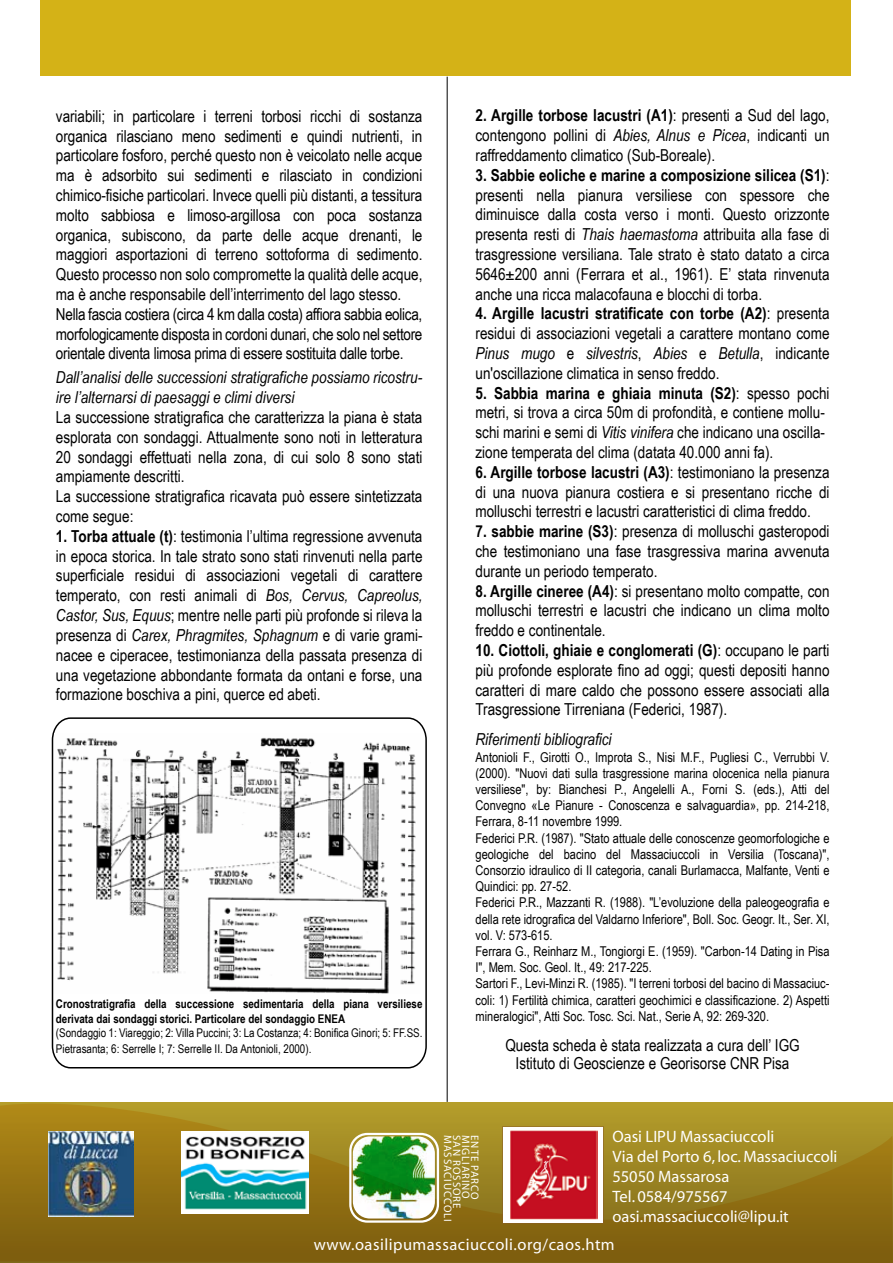
<style>
.page{position:relative;width:893px;height:1263px;background:#fff}
.page>*{position:absolute;margin:0;border:0;box-sizing:border-box;transform-origin:0 0}
.t1{font:16.5px/19.8px "Arial Narrow";color:#000;text-align:justify}
.t2{font:16.5px/19.8px "Myriad";color:#fff}
.t3{font:16.5px "Myriad";letter-spacing:.03em;color:#fff}
.t4{font:italic 16.5px "Arial Narrow";color:#000}
.t5{font:13.5px/16.2px "Arial Narrow";color:#000}
.t6{font:700 12px/14.4px "Arial Narrow";color:#000}
.t7{font:12px "Arial Narrow";color:#000}
.t8{font:10.95px "Myriad";letter-spacing:.08em;color:#fff}
.s1{font-style:italic}
.s2{font-weight:700}
.s3{font-weight:400}
</style>
<div class="page">
<svg style="left:0;top:1103px;width:893px;height:160px;background:#95781a"></svg>
<hr style="left:447px;top:77px;width:1px;height:1025px;background:#000">
<div style="left:502px;top:1126px;width:101px;height:97px;background:#fff"></div>
<img style="left:510px;top:1130px;width:87px;height:90px">
<svg style="left:540px;top:1160px;width:10px;height:36px"></svg>
<svg style="left:51px;top:717px;width:376px;height:352px"></svg>
<img style="left:49px;top:1131px;width:85px;height:85px">
<img style="left:181px;top:1131px;width:127px;height:83px">
<img style="left:353px;top:1136px;width:82px;height:82px">
<div style="left:349px;top:1133px;width:90px;height:90px;border:2px solid #fff;border-radius:17px"></div>
<div style="left:41px;top:0;width:810px;height:76px;background:#d4b217"></div>
<img style="left:54px;top:733px;width:366px;height:261px">
<p class="t1" style="left:56px;top:105px;width:368px;text-align:left">variabili; in particolare i terreni torbosi ricchi di sostanza organica rilasciano meno sedimenti e quindi nutrienti, in particolare fosforo, perché questo non è veicolato nelle acque ma è adsorbito sui sedimenti e rilasciato in condizioni chimico-fisiche particolari. Invece quelli più distanti, a tessitura molto sabbiosa e limoso-argillosa con poca sostanza organica, subiscono, da parte delle acque drenanti, le maggiori asportazioni di terreno sottoforma di sedimento.<br>Questo processo non solo compromette la qualità delle acque, ma è anche responsabile dell’interrimento del lago stesso.<br>Nella fascia costiera (circa 4 km dalla costa) affiora sabbia eolica, morfologicamente disposta in cordoni dunari, che solo nel settore orientale diventa limosa prima di essere sostituita dalle torbe.</p>
<p class="t1" style="left:56px;top:367px;width:368px;text-align:left"><span class="s1">Dall’analisi delle successioni stratigrafiche possiamo ricostru&shy;ire l’alternarsi di paesaggi e climi diversi<br></span>La successione stratigrafica che caratterizza la piana è stata esplorata con sondaggi. Attualmente sono noti in letteratura 20 sondaggi effettuati nella zona, di cui solo 8 sono stati ampiamente descritti.<br>La successione stratigrafica ricavata può essere sintetizzata come segue:</p>
<p class="t1" style="left:56px;top:525px;width:368px"><span class="s2">1. Torba attuale (t)</span>: testimonia l’ultima regressione avvenuta in epoca storica. In tale strato sono stati rinvenuti nella parte superficiale residui di associazioni vegetali di carattere temperato, con resti animali di <span class="s1">Bos, Cervus, Capreolus, Castor, Sus, Equus</span>; mentre nelle parti più profonde si rileva la presenza di <span class="s1">Carex, Phragmites, Sphagnum</span> e di varie grami&shy;nacee e ciperacee, testimonianza della passata presenza di una vegetazione abbondante formata da ontani e forse, una formazione boschiva a pini, querce ed abeti.</p>
<p class="t6" style="left:56px;top:996px;width:368px">Cronostratigrafia della successione sedimentaria della piana versiliese derivata dai sondaggi storici. Particolare del sondaggio ENEA<br><span class="s3">(Sondaggio 1: Viareggio; 2: Villa Puccini; 3: La Costanza; 4: Bonifica Ginori; 5: FF.SS.</span></p>
<p class="t7" style="left:56px;top:1040px;width:257px">Pietrasanta; 6: Serrelle I; 7: Serrelle II. Da Antonioli, 2000).</p>
<p class="t1" style="left:475px;top:105px;width:355px"><span class="s2">2. Argille torbose lacustri (A1)</span>: presenti a Sud del lago, contengono pollini di <span class="s1">Abies, Alnus e Picea</span>, indicanti un raffreddamento climatico (Sub-Boreale).</p>
<p class="t1" style="left:475px;top:164px;width:356px"><span class="s2">3. Sabbie eoliche e marine a composizione silicea (S1)</span>: presenti nella pianura versiliese con spessore che diminuisce dalla costa verso i monti. Questo orizzonte presenta resti di <span class="s1">Thais haemastoma</span> attribuita alla fase di trasgressione versiliana. Tale strato è stato datato a circa 5646±200 anni (Ferrara et al., 1961). E’ stata rinvenuta anche una ricca malacofauna e blocchi di torba.</p>
<p class="t1" style="left:475px;top:303px;width:355px"><span class="s2">4. Argille lacustri stratificate con torbe (A2)</span>: presenta residui di associazioni vegetali a carattere montano come <span class="s1">Pinus mugo</span> e <span class="s1">silvestris</span>, <span class="s1">Abies</span> e <span class="s1">Betulla</span>, indicante un'oscillazione climatica in senso freddo.</p>
<p class="t1" style="left:475px;top:382px;width:355px;text-align:left"><span class="s2">5. Sabbia marina e ghiaia minuta (S2)</span>: spesso pochi metri, si trova a circa 50m di profondità, e contiene mollu&shy;schi marini e semi di <span class="s1">Vitis vinifera</span> che indicano una oscilla&shy;zione temperata del clima (datata 40.000 anni fa).</p>
<p class="t1" style="left:475px;top:461px;width:356px"><span class="s2">6. Argille torbose lacustri (A3)</span>: testimoniano la presenza di una nuova pianura costiera e si presentano ricche di molluschi terrestri e lacustri caratteristici di clima freddo.</p>
<p class="t1" style="left:475px;top:521px;width:356px"><span class="s2">7. sabbie marine (S3)</span>: presenza di molluschi gasteropodi che testimoniano una fase trasgressiva marina avvenuta durante un periodo temperato.</p>
<p class="t1" style="left:475px;top:580px;width:355px"><span class="s2">8. Argille cineree (A4)</span>: si presentano molto compatte, con molluschi terrestri e lacustri che indicano un clima molto freddo e continentale.</p>
<p class="t1" style="left:475px;top:640px;width:355px"><span class="s2">10. Ciottoli, ghiaie e conglomerati (G)</span>: occupano le parti più profonde esplorate fino ad oggi; questi depositi hanno caratteri di mare caldo che possono essere associati alla Trasgressione Tirreniana (Federici, 1987).</p>
<p class="t4" style="left:475px;top:728px;width:138px">Riferimenti bibliografici</p>
<p class="t5" style="left:475px;top:748px;width:356px">Antonioli F., Girotti O., Improta S., Nisi M.F., Pugliesi C., Verrubbi V. (2000). "Nuovi dati sulla trasgressione marina olocenica nella pianura versiliese", by: Bianchesi P., Angelelli A., Forni S. (eds.), Atti del Convegno «Le Pianure - Conoscenza e salvaguardia», pp. 214-218, Ferrara, 8-11 novembre 1999.<br>Federici P.R. (1987). "Stato attuale delle conoscenze geomorfologiche e geologiche del bacino del Massaciuccoli in Versilia (Toscana)", Consorzio idraulico di II categoria, canali Burlamacca, Malfante, Venti e Quindici: pp. 27-52.<br>Federici P.R., Mazzanti R. (1988). "L’evoluzione della paleogeografia e della rete idrografica del Valdarno Inferiore", Boll. Soc. Geogr. It., Ser. XI, vol. V: 573-615.<br>Ferrara G., Reinharz M., Tongiorgi E. (1959). "Carbon-14 Dating in Pisa I", Mem. Soc. Geol. It., 49: 217-225.<br>Sartori F., Levi-Minzi R. (1985). "I terreni torbosi del bacino di Massaciuc&shy;coli: 1) Fertilità chimica, caratteri geochimici e classificazione. 2) Aspetti mineralogici", Atti Soc. Tosc. Sci. Nat., Serie A, 92: 269-320.</p>
<p class="t1" style="left:505px;top:1035px;width:296px;line-height:18px;text-align:center">Questa scheda è stata realizzata a cura dell’ IGG<br>Istituto di Geoscienze e Georisorse CNR Pisa</p>
<p class="t8" style="left:453px;top:1135px;width:88px;rotate:90deg">MASSACIUCCOLI</p>
<p class="t8" style="left:462px;top:1135px;width:74px;rotate:90deg">SAN ROSSORE</p>
<p class="t8" style="left:471px;top:1135px;width:65px;rotate:90deg">MIGLIARINO</p>
<p class="t8" style="left:480px;top:1135px;width:66px;rotate:90deg">ENTE PARCO</p>
<p class="t2" style="left:612px;top:1128px;width:227px">Oasi LIPU Massaciuccoli<br>Via del Porto 6, loc. Massaciuccoli<br>55050 Massarosa<br>Tel. 0584/975567 oasi.massaciuccoli@lipu.it</p>
<p class="t3" style="left:314px;top:1236px;width:302px">www.oasilipumassaciuccoli.org/caos.htm</p>
</div>
